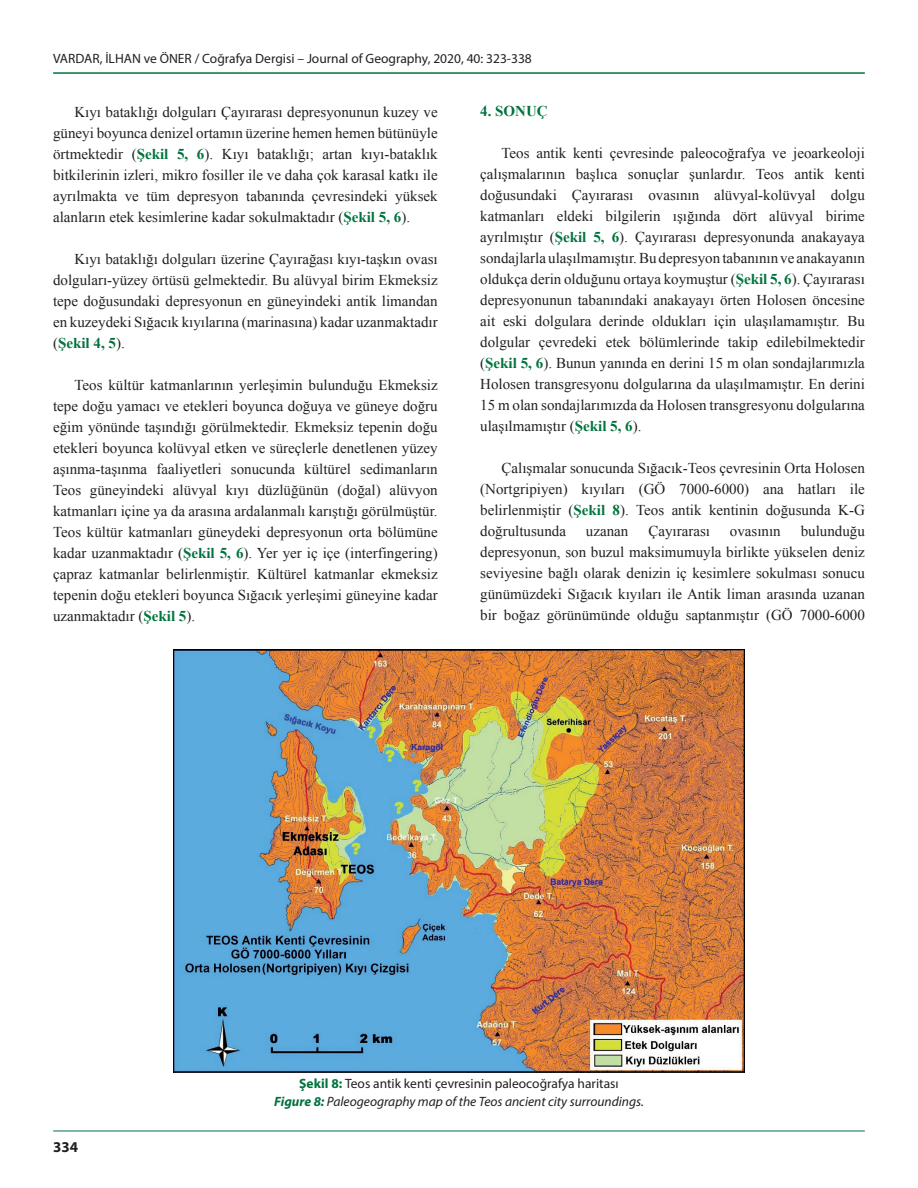
<style>
.page{position:relative;width:918px;height:1188px;background:#fff}
.page>*{position:absolute;margin:0;border:0;box-sizing:border-box;transform-origin:0 0}
.t1{font:15px/21px "Times New Roman";color:#231f20;text-align:justify}
.t2{font:700 15px "Times New Roman";color:#00733d}
.t3{font:700 15px "Myriad Pro";color:#231f20}
.t4{font:italic 13.5px/17.2px "Myriad Pro";color:#231f20;text-align:center}
.t5{font:13.5px "Myriad Pro";color:#231f20}
.s1{font-weight:700;color:#00733d}
.s2{font-weight:700;font-style:normal;color:#00733d}
.s3{font-style:normal}
</style>
<div class="page">
<hr style="left:53px;top:72px;width:812px;height:2px;background:#00733d">
<hr style="left:53px;top:1131px;width:812px;height:1px;background:#00733d">
<img style="left:174px;top:649px;width:570px;height:423px">
<p class="t5" style="left:53px;top:50px;width:480px">VARDAR, İLHAN ve ÖNER / Coğrafya Dergisi – Journal of Geography, 2020, 40: 323-338</p>
<p class="t1" style="left:53px;top:101px;width:386px;text-indent:21px">Kıyı bataklığı dolguları Çayırarası depresyonunun kuzey ve güneyi boyunca denizel ortamın üzerine hemen hemen bütünüyle örtmektedir (<span class="s1">Şekil 5, 6</span>). Kıyı bataklığı; artan kıyı-bataklık bitkilerinin izleri, mikro fosiller ile ve daha çok karasal katkı ile ayrılmakta ve tüm depresyon tabanında çevresindeki yüksek alanların etek kesimlerine kadar sokulmaktadır (<span class="s1">Şekil 5, 6</span>).</p>
<p class="t1" style="left:53px;top:248px;width:386px;text-indent:21px">Kıyı bataklığı dolguları üzerine Çayırağası kıyı-taşkın ovası dolguları-yüzey örtüsü gelmektedir. Bu alüvyal birim Ekmeksiz tepe doğusundaki depresyonun en güneyindeki antik limandan en kuzeydeki Sığacık kıyılarına (marinasına) kadar uzanmaktadır (<span class="s1">Şekil 4, 5</span>).</p>
<p class="t1" style="left:53px;top:374px;width:386px;text-indent:21px">Teos kültür katmanlarının yerleşimin bulunduğu Ekmeksiz tepe doğu yamacı ve etekleri boyunca doğuya ve güneye doğru eğim yönünde taşındığı görülmektedir. Ekmeksiz tepenin doğu etekleri boyunca kolüvyal etken ve süreçlerle denetlenen yüzey aşınma-taşınma faaliyetleri sonucunda kültürel sedimanların Teos güneyindeki alüvyal kıyı düzlüğünün (doğal) alüvyon katmanları içine ya da arasına ardalanmalı karıştığı görülmüştür.<br>Teos kültür katmanları güneydeki depresyonun orta bölümüne kadar uzanmaktadır (<span class="s1">Şekil 5, 6</span>). Yer yer iç içe (interfingering) çapraz katmanlar belirlenmiştir. Kültürel katmanlar ekmeksiz tepenin doğu etekleri boyunca Sığacık yerleşimi güneyine kadar uzanmaktadır (<span class="s1">Şekil 5</span>).</p>
<p class="t2" style="left:480px;top:101px;width:69px">4. SONUÇ</p>
<p class="t1" style="left:480px;top:143px;width:386px;text-indent:21px">Teos antik kenti çevresinde paleocoğrafya ve jeoarkeoloji çalışmalarının başlıca sonuçlar şunlardır. Teos antik kenti doğusundaki Çayırarası ovasının alüvyal-kolüvyal dolgu katmanları eldeki bilgilerin ışığında dört alüvyal birime ayrılmıştır (<span class="s1">Şekil 5, 6</span>). Çayırarası depresyonunda anakayaya sondajlarla ulaşılmamıştır. Bu depresyon tabanının ve anakayanın oldukça derin olduğunu ortaya koymuştur (<span class="s1">Şekil 5, 6</span>). Çayırarası depresyonunun tabanındaki anakayayı örten Holosen öncesine ait eski dolgulara derinde oldukları için ulaşılamamıştır. Bu dolgular çevredeki etek bölümlerinde takip edilebilmektedir (<span class="s1">Şekil 5, 6</span>). Bunun yanında en derini 15 m olan sondajlarımızla Holosen transgresyonu dolgularına da ulaşılmamıştır. En derini 15 m olan sondajlarımızda da Holosen transgresyonu dolgularına ulaşılmamıştır (<span class="s1">Şekil 5, 6</span>).</p>
<p class="t1" style="left:480px;top:458px;width:386px;text-indent:21px">Çalışmalar sonucunda Sığacık-Teos çevresinin Orta Holosen (Nortgripiyen) kıyıları (GÖ 7000-6000) ana hatları ile belirlenmiştir (<span class="s1">Şekil 8</span>). Teos antik kentinin doğusunda K-G doğrultusunda</p>
<p class="t1" style="left:480px;top:521px;width:386px;text-indent:320px">bulunduğu depresyonun, son buzul maksimumuyla birlikte yükselen deniz seviyesine bağlı olarak denizin iç kesimlere sokulması sonucu günümüzdeki Sığacık kıyıları ile Antik liman arasında uzanan bir boğaz görünümünde olduğu saptanmıştır (GÖ 7000-6000</p>
<p class="t1" style="left:586px;top:521px;width:44px">uzanan</p>
<p class="t1" style="left:648px;top:521px;width:63px">Çayırarası</p>
<p class="t1" style="left:730px;top:521px;width:52px">ovasının</p>
<p class="t3" style="left:53px;top:1137px;width:26px">334</p>
<p class="t4" style="left:274px;top:1075px;width:371px"><span class="s2">Şekil 8:</span> <span class="s3">Teos antik kenti çevresinin paleocoğrafya haritası<br></span><span class="s1">Figure 8:</span> Paleogeography map of the Teos ancient city surroundings.</p>
</div>
